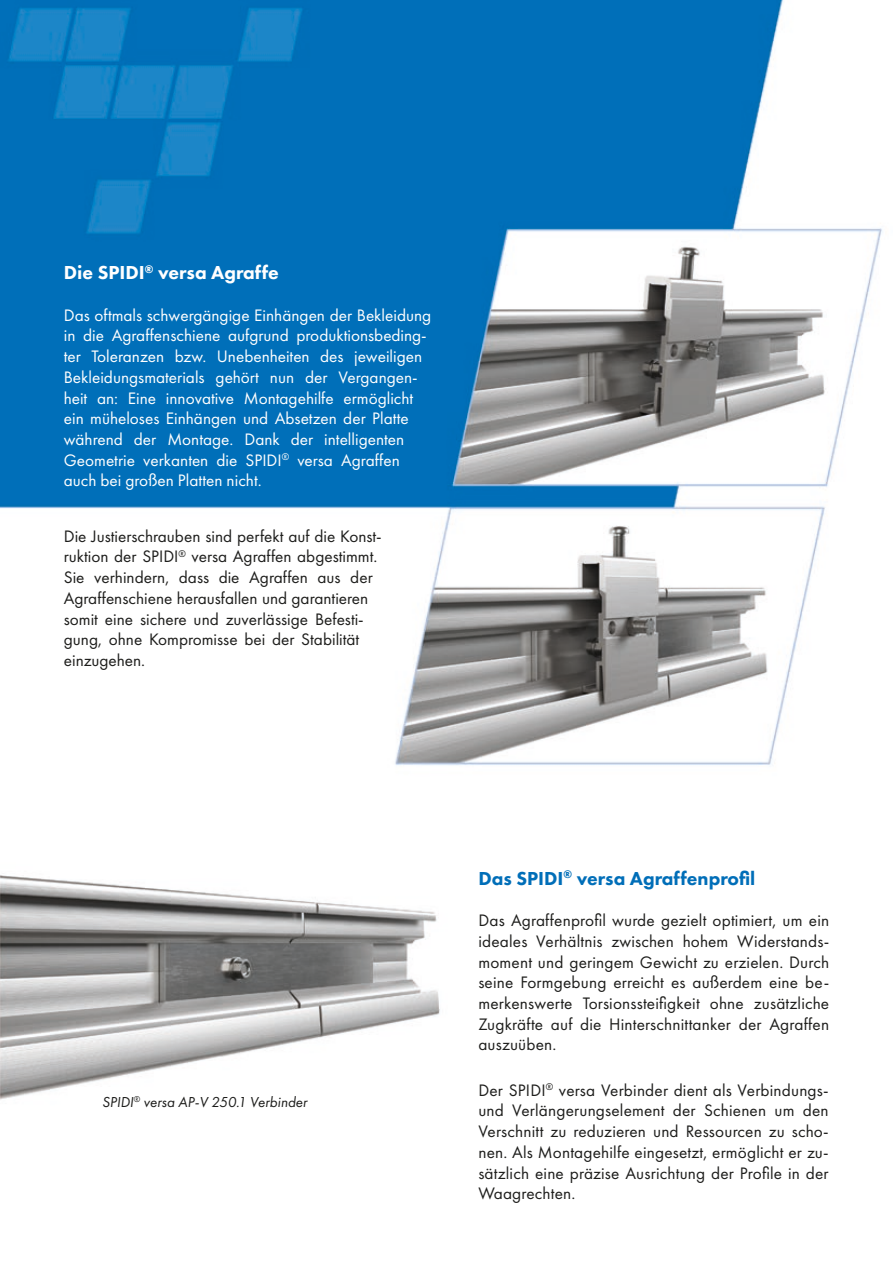
<style>
.page{position:relative;width:893px;height:1263px;background:#fff}
.page>*{position:absolute;margin:0;border:0;box-sizing:border-box;transform-origin:0 0}
.t1{font:800 19.5px "Futura PT";color:#006eb8}
.t2{font:800 19.5px "Futura PT";color:#fff}
.t3{font:17.25px/20.7px "Futura PT";color:#1d1d1b;text-align:justify}
.t4{font:17.25px/20.7px "Futura PT";color:#fff}
.t5{font:italic 15px "Futura PT";color:#1d1d1b}
</style>
<div class="page">
<img style="left:0;top:0;width:883px;height:1100px">
<p class="t2" style="left:64px;top:261px;width:217px">Die SPIDI<sup>®</sup> versa Agraffe</p>
<p class="t4" style="left:64px;top:304px;width:369px">Das oftmals schwergängige Einhängen der Bekleidung in die Agraffenschiene aufgrund produktionsbeding&shy;ter Toleranzen bzw. Unebenheiten des jeweiligen Bekleidungsmaterials gehört nun der Vergangen&shy;heit an: Eine innovative Montagehilfe ermöglicht ein müheloses Einhängen und Absetzen der Platte während der Montage. Dank der intelligenten Geometrie verkanten die SPIDI<sup>®</sup> versa Agraffen auch bei großen Platten nicht.</p>
<p class="t3" style="left:64px;top:526px;width:320px;text-align:left">Die Justierschrauben sind perfekt auf die Konst&shy;ruktion der SPIDI<sup>®</sup> versa Agraffen abgestimmt.<br>Sie verhindern, dass die Agraffen aus der Agraffenschiene herausfallen und garantieren somit eine sichere und zuverlässige Befesti&shy;gung, ohne Kompromisse bei der Stabilität einzugehen.</p>
<p class="t5" style="left:102px;top:1093px;width:207px">SPIDI<sup>®</sup> versa AP-V 250.1 Verbinder</p>
<p class="t1" style="left:478px;top:866px;width:279px">Das SPIDI<sup>®</sup> versa Agraffenprofil</p>
<p class="t3" style="left:478px;top:910px;width:352px">Das Agraffenprofil wurde gezielt optimiert, um ein ideales Verhältnis zwischen hohem Widerstands&shy;moment und geringem Gewicht zu erzielen. Durch seine Formgebung erreicht es außerdem eine be&shy;merkenswerte Torsionssteifigkeit ohne zusätzliche Zugkräfte auf die Hinterschnittanker der Agraffen auszuüben.</p>
<p class="t3" style="left:478px;top:1079px;width:352px">Der SPIDI<sup>®</sup> versa Verbinder dient als Verbindungs&shy;und Verlängerungselement der Schienen um den Verschnitt zu reduzieren und Ressourcen zu scho&shy;nen. Als Montagehilfe eingesetzt, ermöglicht er zu&shy;sätzlich eine präzise Ausrichtung der Profile in der Waagrechten.</p>
</div>
